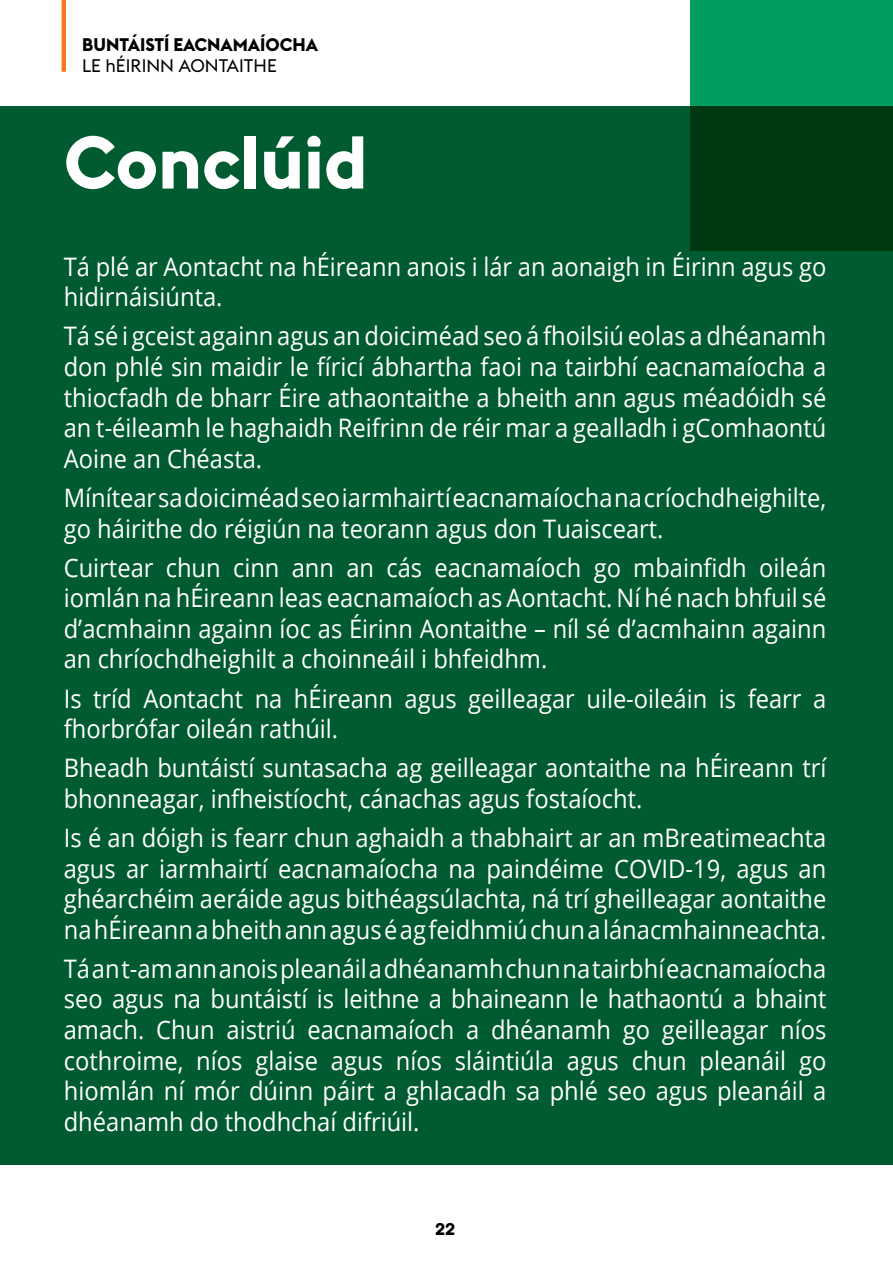
<style>
.page{position:relative;width:893px;height:1263px;background:#fff}
.page>*{position:absolute;margin:0;border:0;box-sizing:border-box;transform-origin:0 0}
.t1{font:700 73.5px "Euclid Flex";color:#fff}
.t2{font:25.5px/30.6px "Open Sans";color:#fff;scale:.93 1}
.t3{font:700 18px "Euclid Flex";color:#000}
.t4{font:18px "Euclid Flex";color:#000}
.t5{font:18px "Archive";color:#000}
</style>
<div class="page">
<hr style="left:62px;top:0;width:4px;height:72px;background:#f47925">
<div style="left:0;top:106px;width:893px;height:1059px;background:#005b30"></div>
<svg style="left:691px;top:0;width:202px;height:251px;background:#006232"></svg>
<p class="t3" style="left:82px;top:34px;width:237px">BUNTÁISTÍ EACNAMAÍOCHA</p>
<p class="t4" style="left:82px;top:56px;width:196px">LE hÉIRINN AONTAITHE</p>
<h1 class="t1" style="left:64px;top:120px;width:305px">Conclúid</h1>
<p class="t2" style="left:64px;top:251px;width:821px">Tá plé ar Aontacht na hÉireann anois i lár an aonaigh in Éirinn agus go hidirnáisiúnta.</p>
<p class="t2" style="left:64px;top:320px;width:822px;text-align:justify">Tá sé i gceist againn agus an doiciméad seo á fhoilsiú eolas a dhéanamh don phlé sin maidir le fíricí ábhartha faoi na tairbhí eacnamaíocha a thiocfadh de bharr Éire athaontaithe a bheith ann agus méadóidh sé an t-éileamh le haghaidh Reifrinn de réir mar a gealladh i gComhaontú Aoine an Chéasta.</p>
<p class="t2" style="left:64px;top:482px;width:821px">Mínítear sa doiciméad seo iarmhairtí eacnamaíocha na críochdheighilte, go háirithe do réigiún na teorann agus don Tuaisceart.</p>
<p class="t2" style="left:64px;top:551px;width:822px;text-align:justify">Cuirtear chun cinn ann an cás eacnamaíoch go mbainfidh oileán iomlán na hÉireann leas eacnamaíoch as Aontacht. Ní hé nach bhfuil sé d’acmhainn againn íoc as Éirinn Aontaithe – níl sé d’acmhainn againn an chríochdheighilt a choinneáil i bhfeidhm.</p>
<p class="t2" style="left:64px;top:682px;width:821px">Is tríd Aontacht na hÉireann agus geilleagar uile-oileáin is fearr a fhorbrófar oileán rathúil.</p>
<p class="t2" style="left:64px;top:752px;width:821px">Bheadh buntáistí suntasacha ag geilleagar aontaithe na hÉireann trí bhonneagar, infheistíocht, cánachas agus fostaíocht.</p>
<p class="t2" style="left:64px;top:822px;width:821px;text-align:justify">Is é an dóigh is fearr chun aghaidh a thabhairt ar an mBreatimeachta agus ar iarmhairtí eacnamaíocha na paindéime COVID-19, agus an ghéarchéim aeráide agus bithéagsúlachta, ná trí gheilleagar aontaithe na hÉireann a bheith ann agus é ag feidhmiú chun a lánacmhainneachta.</p>
<p class="t2" style="left:64px;top:953px;width:822px;text-align:justify">Tá an t-am ann anois pleanáil a dhéanamh chun na tairbhí eacnamaíocha seo agus na buntáistí is leithne a bhaineann le hathaontú a bhaint amach. Chun aistriú eacnamaíoch a dhéanamh go geilleagar níos cothroime, níos glaise agus níos sláintiúla agus chun pleanáil go hiomlán ní mór dúinn páirt a ghlacadh sa phlé seo agus pleanáil a dhéanamh do thodhchaí difriúil.</p>
<p class="t5" style="left:435px;top:1218px;width:22px">22</p>
</div>
